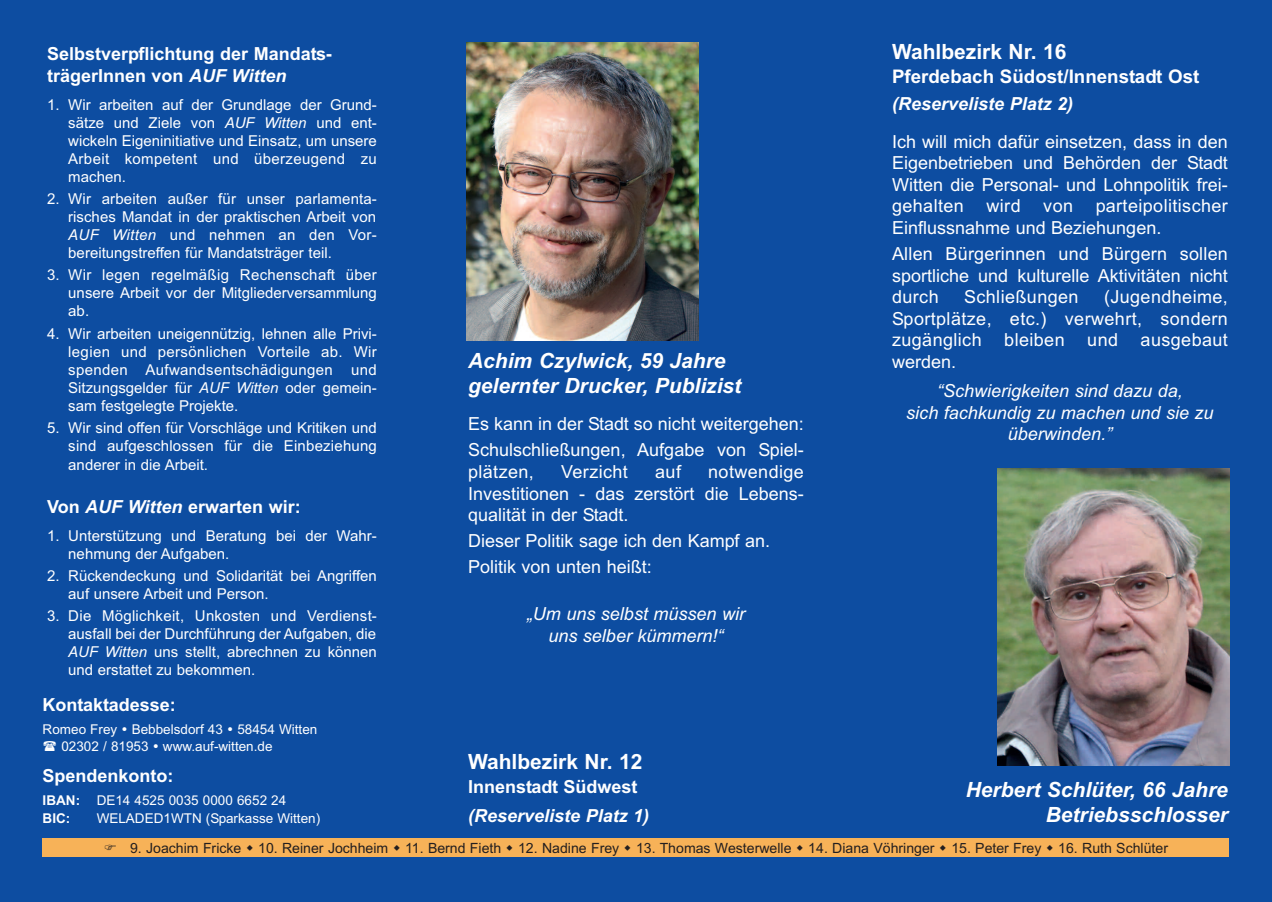
<style>
.page{position:relative;width:1272px;height:902px;background:#fff}
.page>*{position:absolute;margin:0;border:0;box-sizing:border-box;transform-origin:0 0}
.t1{font:italic 700 21px/25.2px "Arial";color:#fff}
.t2{font:700 21px "Arial";color:#fff}
.t3{font:700 18.75px "Arial";color:#fff}
.t4{font:18px/21.6px "Arial";color:#fff;text-align:justify}
.t5{font:700 18px/21.6px "Arial";color:#fff}
.t6{font:italic 18px/21.6px "Arial";color:#fff;text-align:center}
.t7{font:18px "Arial";letter-spacing:.02em;color:#fff}
.t8{font:italic 700 18px "Arial";color:#fff}
.t9{font:15px/18px "Arial";color:#fff;text-align:justify}
.t10{font:14.1px "Arial";color:#231f20}
.t11{font:13.5px/16.2px "Arial";color:#fff}
.s1{font-style:italic}
.s2{font-weight:700}
</style>
<div class="page">
<div style="left:0;top:0;width:1271px;height:901px;background:#0d4da1"></div>
<div style="left:43px;top:838px;width:1186px;height:18px;background:#f7b258"></div>
<img style="left:466px;top:43px;width:232px;height:297px">
<img style="left:997px;top:468px;width:232px;height:297px">
<p class="t5" style="left:47px;top:43px;width:287px">Selbstverpflichtung der Mandats&shy;trägerInnen von <span class="s1">AUF Witten</span></p>
<p class="t9" style="left:68px;top:95px;width:310px;text-indent:-21px">1. Wir arbeiten auf der Grundlage der Grund&shy;sätze und Ziele von <span class="s1">AUF Witten</span> und ent&shy;wickeln Eigeninitiative und Einsatz, um unsere Arbeit kompetent und überzeugend zu machen.</p>
<p class="t9" style="left:68px;top:190px;width:310px;text-indent:-21px">2. Wir arbeiten außer für unser parlamenta&shy;risches Mandat in der praktischen Arbeit von <span class="s1">AUF Witten</span> und nehmen an den Vor&shy;bereitungstreffen für Mandatsträger teil.</p>
<p class="t9" style="left:68px;top:266px;width:310px;text-indent:-21px">3. Wir legen regelmäßig Rechenschaft über unsere Arbeit vor der Mitgliederversammlung ab.</p>
<p class="t9" style="left:68px;top:324px;width:310px;text-indent:-21px">4. Wir arbeiten uneigennützig, lehnen alle Privi&shy;legien und persönlichen Vorteile ab. Wir spenden Aufwandsentschädigungen und Sitzungsgelder für <span class="s1">AUF Witten</span> oder gemein&shy;sam festgelegte Projekte.</p>
<p class="t9" style="left:68px;top:418px;width:310px;line-height:18.6px;text-indent:-21px">5. Wir sind offen für Vorschläge und Kritiken und sind aufgeschlossen für die Einbeziehung anderer in die Arbeit.</p>
<p class="t5" style="left:47px;top:495px;width:255px">Von <span class="s1">AUF Witten</span> erwarten wir:</p>
<p class="t9" style="left:68px;top:526px;width:310px;text-indent:-21px">1. Unterstützung und Beratung bei der Wahr&shy;nehmung der Aufgaben.</p>
<p class="t9" style="left:68px;top:566px;width:310px;text-indent:-21px">2. Rückendeckung und Solidarität bei Angriffen auf unsere Arbeit und Person.</p>
<p class="t9" style="left:68px;top:607px;width:310px;text-indent:-21px">3. Die Möglichkeit, Unkosten und Verdienst&shy;ausfall bei der Durchführung der Aufgaben, die <span class="s1">AUF Witten</span> uns stellt, abrechnen zu können und erstattet zu bekommen.</p>
<h1 class="t1" style="left:468px;top:348px;width:275px">Achim Czylwick, 59 Jahre gelernter Drucker, Publizist</h1>
<p class="t4" style="left:468px;top:411px;width:337px;line-height:25.8px">Es kann in der Stadt so nicht weitergehen:<br>Schulschließungen, Aufgabe von Spiel-</p>
<p class="t7" style="left:468px;top:461px;width:67px">plätzen,</p>
<p class="t7" style="left:561px;top:461px;width:68px">Verzicht</p>
<p class="t4" style="left:655px;top:461px;width:27px">auf</p>
<p class="t4" style="left:468px;top:461px;width:337px;text-indent:240px">notwendige Investitionen - das zerstört die Lebens&shy;qualität in der Stadt.</p>
<p class="t4" style="left:468px;top:528px;width:303px;line-height:25.8px">Dieser Politik sage ich den Kampf an.<br>Politik von unten heißt:</p>
<p class="t6" style="left:527px;top:603px;width:220px">„Um uns selbst müssen wir uns selber kümmern!“</p>
<h1 class="t2" style="left:892px;top:40px;width:176px">Wahlbezirk Nr. 16</h1>
<p class="t3" style="left:892px;top:66px;width:309px">Pferdebach Südost/Innenstadt Ost</p>
<p class="t8" style="left:892px;top:93px;width:183px">(Reserveliste Platz 2)</p>
<p class="t4" style="left:892px;top:131px;width:337px">Ich will mich dafür einsetzen, dass in den Eigenbetrieben und Behörden der Stadt Witten die Personal- und Lohnpolitik frei&shy;gehalten</p>
<p class="t4" style="left:892px;top:195px;width:337px;text-indent:204px">parteipolitischer<br>Einflussnahme und Beziehungen.</p>
<p class="t4" style="left:892px;top:243px;width:337px">Allen Bürgerinnen und Bürgern sollen sportliche und kulturelle Aktivitäten nicht durch</p>
<p class="t4" style="left:986px;top:195px;width:36px">wird</p>
<p class="t4" style="left:1043px;top:195px;width:31px">von</p>
<p class="t4" style="left:892px;top:286px;width:337px;text-indent:212px">(Jugendheime, Sportplätze, etc.) verwehrt, sondern zugänglich</p>
<p class="t7" style="left:964px;top:286px;width:116px">Schließungen</p>
<p class="t7" style="left:1004px;top:329px;width:62px">bleiben</p>
<p class="t4" style="left:1087px;top:329px;width:32px">und</p>
<p class="t7" style="left:1140px;top:329px;width:89px">ausgebaut</p>
<p class="t4" style="left:892px;top:351px;width:66px">werden.</p>
<p class="t6" style="left:906px;top:380px;width:309px">“Schwierigkeiten sind dazu da,<br>sich fachkundig zu machen und sie zu überwinden.”</p>
<p class="t5" style="left:43px;top:694px;width:135px">Kontaktadesse:</p>
<p class="t11" style="left:61px;top:721px;width:257px;text-indent:-19px">Romeo Frey Bebbelsdorf 43 58454 Witten<br>02302 / 81953 www.auf-witten.de</p>
<p class="t5" style="left:43px;top:765px;width:132px">Spendenkonto:</p>
<p class="t11" style="left:43px;top:791px;width:245px;line-height:18.3px"><span class="s2">IBAN:</span> DE14 4525 0035 0000 6652 24<br><span class="s2">BIC:</span></p>
<h1 class="t2" style="left:468px;top:749px;width:176px">Wahlbezirk Nr. 12</h1>
<p class="t5" style="left:468px;top:776px;width:171px">Innenstadt Südwest</p>
<p class="t8" style="left:468px;top:805px;width:183px">(Reserveliste Platz 1)</p>
<h1 class="t1" style="left:965px;top:777px;width:264px;text-align:right">Herbert Schlüter, 66 Jahre<br>Betriebsschlosser</h1>
<p class="t11" style="left:97px;top:810px;width:225px">WELADED1WTN (Sparkasse Witten)</p>
<p class="t10" style="left:130px;top:839px;width:1039px">9. Joachim Fricke 10. Reiner Jochheim 11. Bernd Fieth 12. Nadine Frey 13. Thomas Westerwelle 14. Diana Vöhringer 15. Peter Frey 16. Ruth Schlüter</p>
</div>
